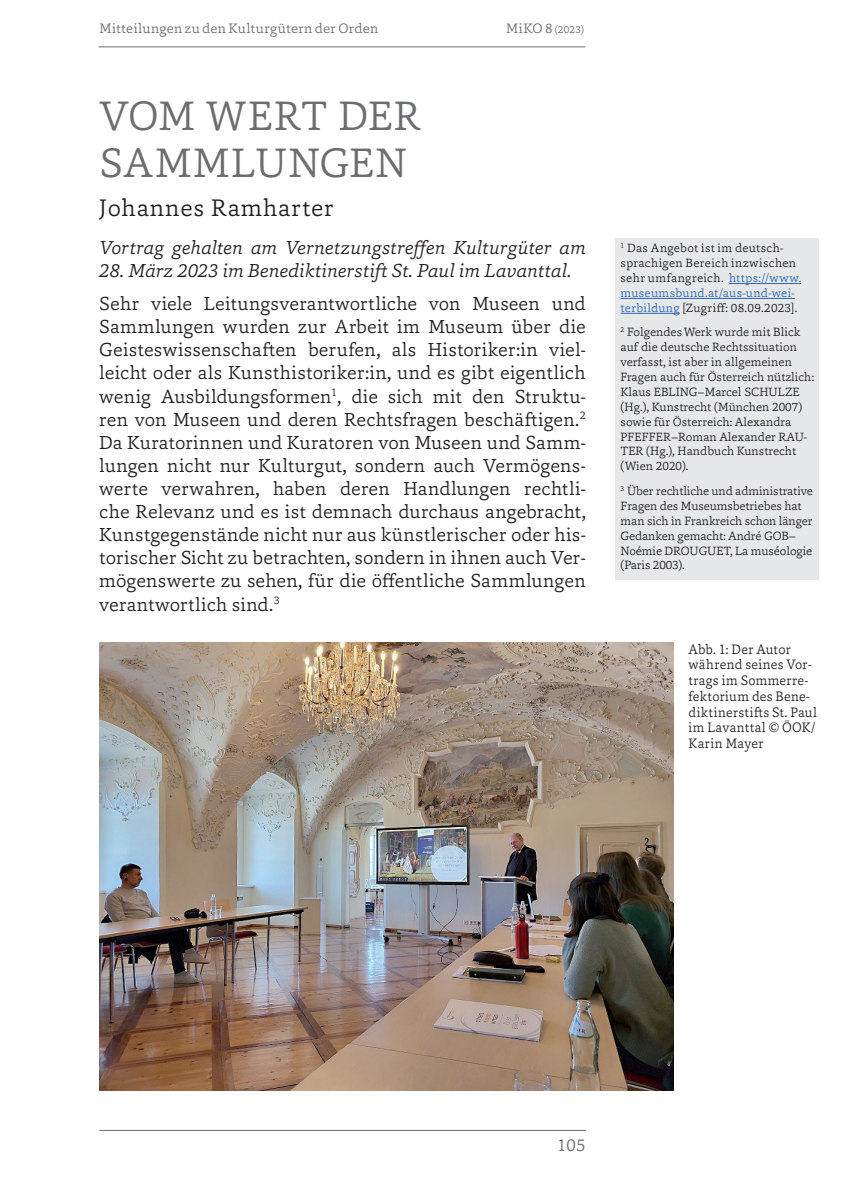
<style>
.page{position:relative;width:844px;height:1191px;background:#fff}
.page>*{position:absolute;margin:0;border:0;box-sizing:border-box;transform-origin:0 0}
.t1{font:300 42px/46.9px "Capita";letter-spacing:.02em;color:#6c6d70}
.t2{font:300 24.5px "Capita";letter-spacing:.03em;color:#231f20}
.t3{font:300 19.25px/23.1px "Capita";letter-spacing:.015em;color:#231f20;text-align:justify}
.t4{font:italic 300 19.25px "Capita";letter-spacing:-.005em;color:#231f20}
.t5{font:300 17.5px "Capita";color:#6c6d70}
.t6{font:300 14px/15.8px "Capita";letter-spacing:.02em;color:#231f20;scale:.95 1}
.t7{font:300 14px "Capita";letter-spacing:.025em;color:#6c6d70}
.t8{font:300 12.25px/14.9px "Capita";color:#231f20}
.t9{font:300 12.25px/14.9px "Capita";letter-spacing:.025em;color:#231f20}
.t10{font:300 10.5px "Capita";color:#6c6d70}
.s1{font-size:14px}
.s2{color:#2b67b2}
</style>
<div class="page">
<hr style="left:99px;top:1130px;width:487px;height:1px;background:#6c6d70">
<hr style="left:98px;top:47px;width:487px;height:1px;background:#6c6d70">
<div style="left:615px;top:238px;width:204px;height:341px;background:#e6e7e9"></div>
<hr style="left:729px;top:283px;width:72px;height:1px;background:#2b67b2">
<hr style="left:620px;top:298px;width:174px;height:1px;background:#2b67b2">
<hr style="left:620px;top:313px;width:59px;height:1px;background:#2b67b2">
<img style="left:99px;top:642px;width:574px;height:448px">
<p class="t7" style="left:99px;top:19px;width:280px">Mitteilungen zu den Kulturgütern der Orden</p>
<p class="t10" style="left:506px;top:23px;width:79px"><span class="s1">MiKO 8</span> (2023)</p>
<h1 class="t1" style="left:99px;top:91px;width:323px">VOM WERT DER<br>SAMMLUNGEN</h1>
<p class="t2" style="left:99px;top:191px;width:236px">Johannes Ramharter</p>
<p class="t4" style="left:99px;top:234px;width:488px">Vortrag gehalten am Vernetzungstreffen Kulturgüter am</p>
<p class="t4" style="left:99px;top:257px;width:473px">28. März 2023 im Benediktinerstift St. Paul im Lavanttal.</p>
<p class="t3" style="left:99px;top:292px;width:488px">Sehr viele Leitungsverantwortliche von Museen und Sammlungen wurden zur Arbeit im Museum über die Geisteswissenschaften berufen, als Historiker:in viel&shy;leicht oder als Kunsthistoriker:in, und es gibt eigentlich wenig Ausbildungsformen<sup>1</sup>, die sich mit den Struktu&shy;ren von Museen und deren Rechtsfragen beschäftigen.<sup>2<br></sup>Da Kuratorinnen und Kuratoren von Museen und Samm&shy;lungen nicht nur Kulturgut, sondern auch Vermögens&shy;werte verwahren, haben deren Handlungen rechtli&shy;che Relevanz und es ist demnach durchaus angebracht, Kunstgegenstände nicht nur aus künstlerischer oder his&shy;torischer Sicht zu betrachten, sondern in ihnen auch Ver&shy;mögenswerte zu sehen, für die öffentliche Sammlungen verantwortlich sind.<sup>3</sup></p>
<p class="t9" style="left:620px;top:240px;width:182px"><sup>1</sup> Das Angebot ist im deutsch&shy;sprachigen Bereich inzwischen sehr umfangreich. <span class="s2">https://www. museumsbund.at/aus-und-wei&shy;terbildung</span> [Zugriff: 08.09.2023].</p>
<p class="t8" style="left:620px;top:324px;width:195px"><sup>2</sup> Folgendes Werk wurde mit Blick auf die deutsche Rechtssituation verfasst, ist aber in allgemeinen<br>Fragen auch für Österreich nützlich:<br>Klaus EBLING–Marcel SCHULZE (Hg.), Kunstrecht (München 2007) sowie für Österreich: Alexandra<br>PFEFFER–Roman Alexander RAU-<br>TER (Hg.), Handbuch Kunstrecht (Wien 2020).</p>
<p class="t8" style="left:620px;top:483px;width:194px"><sup>3</sup> Über rechtliche und administrative<br>Fragen des Museumsbetriebes hat man sich in Frankreich schon länger<br>Gedanken gemacht: André GOB–<br>Noémie DROUGUET, La muséologie (Paris 2003).</p>
<p class="t6" style="left:688px;top:641px;width:137px">Abb. 1: Der Autor während seines Vor&shy;trags im Sommerre&shy;fektorium des Bene&shy;diktinerstifts St. Paul im Lavanttal © ÖOK/<br>Karin Mayer</p>
<p class="t5" style="left:557px;top:1133px;width:30px">105</p>
</div>
